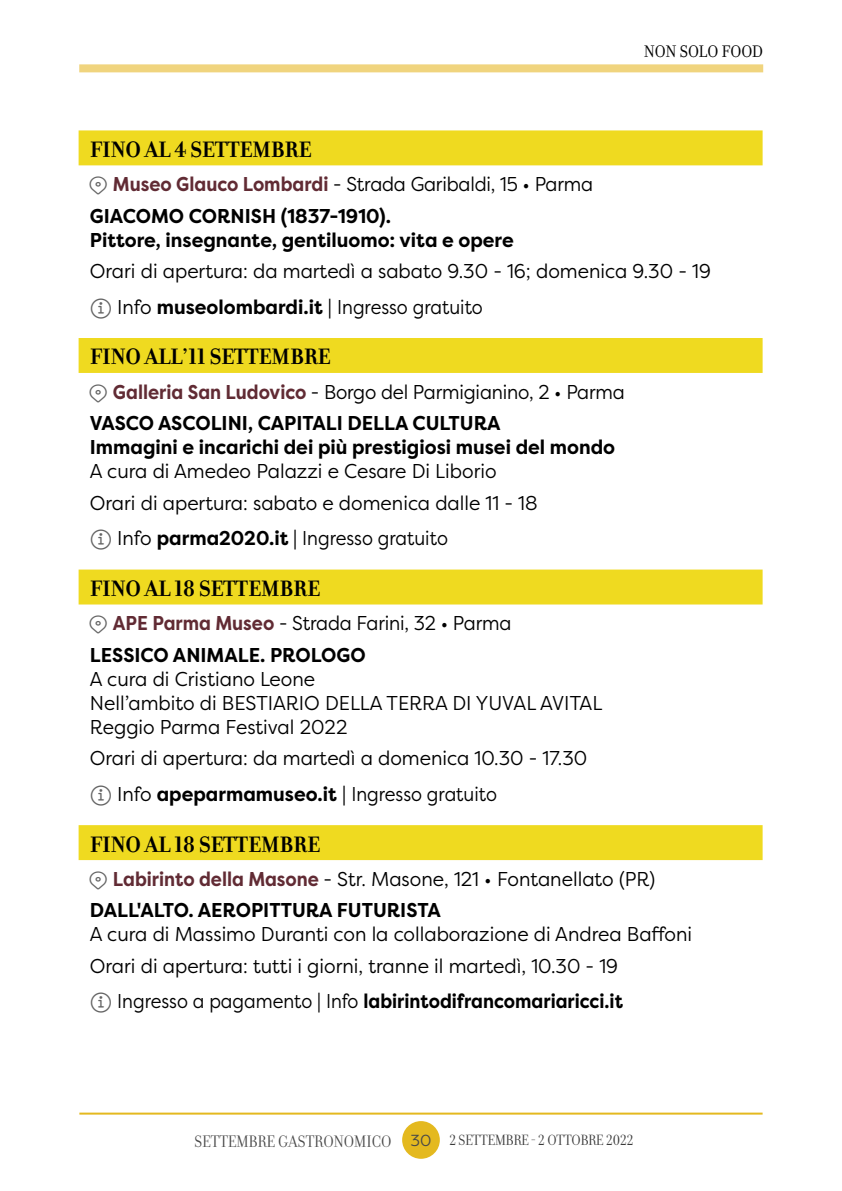
<style>
.page{position:relative;width:842px;height:1191px;background:#fff}
.page>*{position:absolute;margin:0;border:0;box-sizing:border-box;transform-origin:0 0}
.t1{font:700 24px "Filosofia Parma";letter-spacing:-.01em;color:#000;scale:.95 1}
.t2{font:20px/31.4px "Filson Pro";color:#000;scale:.95 1}
.t3{font:700 20px/31.4px "Filson Pro";color:#000;scale:.95 1}
.t4{font:20px/31.4px "Filson Pro";color:#000;scale:.93 1}
.t5{font:700 20px "Filson Pro";color:#000;scale:.9 1}
.t6{font:18px "Filosofia OT";letter-spacing:-.01em;color:#000;scale:.95 1}
.t7{font:16px "Filosofia Grand OT";color:#393939}
.s1{color:#612b34}
.s2{font-weight:400}
.s3{font-weight:700}
.s4{font-weight:700;color:#612b34}
.s5{font-size:18px;color:#484848}
.s6{font-family:"Filson Pro";color:#484848}
</style>
<div class="page">
<div style="left:402px;top:1121px;width:38px;height:37px;background:#e4b91f;border-radius:50%"></div>
<hr style="left:79px;top:1112px;width:684px;height:2px;background:#e4b91f">
<div style="left:79px;top:64px;width:684px;height:8px;background:#f0d47e"></div>
<svg style="left:79px;top:130px;width:684px;height:730px"></svg>
<svg style="left:90px;top:177px;width:17px;height:18px"></svg>
<svg style="left:91px;top:298px;width:20px;height:20px"></svg>
<svg style="left:90px;top:384px;width:17px;height:18px"></svg>
<svg style="left:91px;top:530px;width:20px;height:20px"></svg>
<svg style="left:90px;top:616px;width:17px;height:18px"></svg>
<svg style="left:91px;top:785px;width:20px;height:20px"></svg>
<p class="t6" style="left:644px;top:41px;width:127px">NON SOLO FOOD</p>
<p class="t1" style="left:90px;top:136px;width:235px">FINO AL 4 SETTEMBRE</p>
<p class="t3" style="left:90px;top:169px;width:531px;text-indent:23px"><span class="s1">Museo Glauco Lombardi</span> <span class="s2">- Strada Garibaldi, 15 • Parma<br></span>GIACOMO CORNISH (1837-1910).</p>
<p class="t3" style="left:90px;top:224px;width:448px">Pittore, insegnante, gentiluomo: vita e opere</p>
<p class="t2" style="left:117px;top:253px;width:626px;line-height:35.4px;text-indent:-27px">Orari di apertura: da martedì a sabato 9.30 - 16; domenica 9.30 - 19<br>Info <span class="s3">museolombardi.it</span> | Ingresso gratuito</p>
<p class="t1" style="left:90px;top:343px;width:255px">FINO ALL’11 SETTEMBRE</p>
<p class="t3" style="left:90px;top:376px;width:564px;text-indent:23px"><span class="s1">Galleria San Ludovico</span> <span class="s2">- Borgo del Parmigianino, 2 • Parma<br></span>VASCO ASCOLINI, CAPITALI DELLA CULTURA</p>
<p class="t3" style="left:90px;top:432px;width:554px">Immagini e incarichi dei più prestigiosi musei del mondo</p>
<p class="t2" style="left:90px;top:455px;width:473px">A cura di Amedeo Palazzi e Cesare Di Liborio<br>Orari di apertura: sabato e domenica dalle 11 - 18</p>
<p class="t2" style="left:117px;top:522px;width:350px">Info <span class="s3">parma2020.it</span> | Ingresso gratuito</p>
<p class="t1" style="left:90px;top:575px;width:244px">FINO AL 18 SETTEMBRE</p>
<p class="t4" style="left:90px;top:607px;width:455px;text-indent:23px"><span class="s4">APE Parma Museo</span> - Strada Farini, 32 • Parma<br><span class="s3">LESSICO ANIMALE. PROLOGO</span></p>
<p class="t2" style="left:90px;top:666px;width:541px;line-height:24px">A cura di Cristiano Leone<br>Nell’ambito di BESTIARIO DELLA TERRA DI YUVAL AVITAL<br>Reggio Parma Festival 2022</p>
<p class="t2" style="left:117px;top:740px;width:496px;line-height:35.4px;text-indent:-27px">Orari di apertura: da martedì a domenica 10.30 - 17.30<br>Info <span class="s3">apeparmamuseo.it</span> | Ingresso gratuito</p>
<p class="t1" style="left:90px;top:830px;width:244px">FINO AL 18 SETTEMBRE</p>
<p class="t2" style="left:90px;top:862px;width:596px;text-indent:23px"><span class="s4">Labirinto della Masone</span> - Str. Masone, 121 • Fontanellato (PR)<br><span class="s3">DALL'ALTO. AEROPITTURA FUTURISTA</span></p>
<p class="t2" style="left:90px;top:918px;width:635px">A cura di Massimo Duranti con la collaborazione di Andrea Baffoni<br>Orari di apertura: tutti i giorni, tranne il martedì, 10.30 - 19</p>
<p class="t5" style="left:117px;top:988px;width:563px"><span class="s2">Ingresso a pagamento | Info</span> labirintodifrancomariaricci.it</p>
<p class="t7" style="left:194px;top:1131px;width:441px"><span class="s5">SETTEMBRE GASTRONOMICO</span> <span class="s6">30</span> 2 SETTEMBRE - 2 OTTOBRE 2022</p>
</div>
